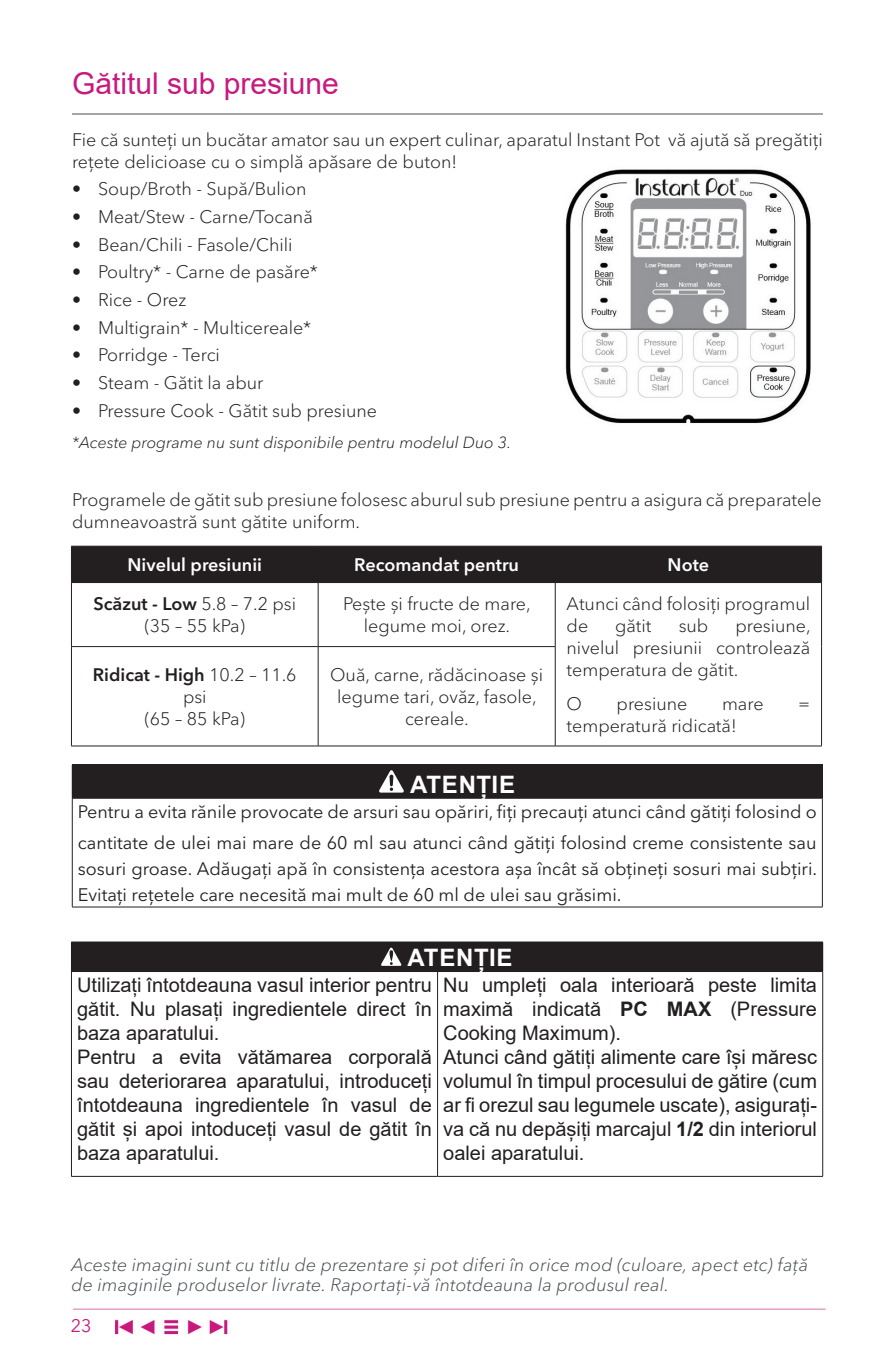
<style>
.page{position:relative;width:895px;height:1365px;background:#fff}
.page>*{position:absolute;margin:0;border:0;box-sizing:border-box;transform-origin:0 0}
.t1{font:30px "Arial";color:#c7197e}
.t2{font:700 24px "Arial";letter-spacing:.025em;color:#fff}
.t3{font:20px/24px "Arial";color:#231f20}
.t4{font:300 18px/22px "Avenir Next LT Pro";color:#231f20;text-align:center}
.t5{font:18px/31.6px "Avenir Next LT Pro";color:#231f20}
.t6{font:italic 300 18px/20px "Avenir Next LT Pro";letter-spacing:.01em;color:#484e54}
.t7{font:600 18px "Avenir Next LT Pro";color:#fff}
.t8{font:18px "Avenir Next LT Pro";color:#c6197b}
.t9{font:italic 300 16px "Avenir Next LT Pro";color:#231f20}
.s1{font-weight:600}
.s2{font-weight:700}
</style>
<div class="page">
<img style="left:72px;top:1308px;width:754px;height:27px">
<hr style="left:72px;top:114px;width:751px;height:1px;background:#484e54">
<div style="left:71px;top:941px;width:751px;height:30px;background:#231f20"></div>
<hr style="left:437px;top:941px;width:386px;height:1px;background:#231f20">
<svg style="left:822px;top:942px;width:1px;height:29px"></svg>
<hr style="left:71px;top:971px;width:366px;height:1px;background:#231f20">
<hr style="left:71px;top:971px;width:1px;height:204px;background:#231f20">
<hr style="left:437px;top:971px;width:386px;height:1px;background:#231f20">
<hr style="left:437px;top:971px;width:1px;height:204px;background:#231f20">
<hr style="left:822px;top:971px;width:1px;height:204px;background:#231f20">
<hr style="left:71px;top:1175px;width:366px;height:1px;background:#231f20">
<hr style="left:437px;top:1175px;width:386px;height:1px;background:#231f20">
<svg style="left:381px;top:947px;width:20px;height:18px"></svg>
<img style="left:565px;top:169px;width:246px;height:255px">
<div style="left:72px;top:546px;width:749px;height:36px;background:#231f20"></div>
<hr style="left:71px;top:545px;width:247px;height:1px;background:#231f20">
<hr style="left:71px;top:546px;width:1px;height:36px;background:#231f20">
<hr style="left:318px;top:545px;width:237px;height:1px;background:#231f20">
<hr style="left:318px;top:546px;width:1px;height:36px;background:#231f20">
<hr style="left:555px;top:545px;width:266px;height:1px;background:#231f20">
<hr style="left:555px;top:546px;width:1px;height:36px;background:#231f20">
<hr style="left:821px;top:546px;width:1px;height:36px;background:#231f20">
<hr style="left:71px;top:582px;width:247px;height:1px;background:#231f20">
<hr style="left:318px;top:582px;width:237px;height:1px;background:#231f20">
<hr style="left:555px;top:582px;width:266px;height:1px;background:#231f20">
<hr style="left:555px;top:745px;width:266px;height:1px;background:#231f20">
<hr style="left:71px;top:582px;width:1px;height:64px;background:#231f20">
<hr style="left:318px;top:582px;width:1px;height:64px;background:#231f20">
<hr style="left:821px;top:582px;width:1px;height:64px;background:#231f20">
<hr style="left:71px;top:646px;width:1px;height:99px;background:#231f20">
<hr style="left:821px;top:646px;width:1px;height:99px;background:#231f20">
<hr style="left:71px;top:745px;width:247px;height:1px;background:#231f20">
<hr style="left:318px;top:745px;width:237px;height:1px;background:#231f20">
<hr style="left:555px;top:582px;width:1px;height:64px;background:#231f20">
<hr style="left:71px;top:646px;width:247px;height:1px;background:#231f20">
<hr style="left:318px;top:646px;width:237px;height:1px;background:#231f20">
<hr style="left:318px;top:646px;width:1px;height:99px;background:#231f20">
<hr style="left:555px;top:646px;width:1px;height:99px;background:#231f20">
<div style="left:72px;top:764px;width:750px;height:34px;background:#231f20"></div>
<hr style="left:822px;top:764px;width:1px;height:33px;background:#231f20">
<hr style="left:72px;top:798px;width:1px;height:108px;background:#231f20">
<hr style="left:822px;top:798px;width:1px;height:108px;background:#231f20">
<hr style="left:72px;top:906px;width:750px;height:1px;background:#231f20">
<svg style="left:379px;top:770px;width:25px;height:22px"></svg>
<h1 class="t1" style="left:72px;top:63px;width:268px">Gătitul sub presiune</h1>
<p class="t4" style="left:72px;top:128px;width:752px;text-align:left">Fie că sunteți un bucătar amator sau un expert culinar, aparatul Instant Pot vă ajută să pregătiți rețete delicioase cu o simplă apăsare de buton!</p>
<p class="t4" style="left:72px;top:178px;width:236px">• Soup/Broth - Supă/Bulion</p>
<p class="t4" style="left:72px;top:206px;width:242px">• Meat/Stew - Carne/Tocană</p>
<p class="t4" style="left:72px;top:233px;width:222px">• Bean/Chili - Fasole/Chili</p>
<p class="t4" style="left:72px;top:261px;width:247px">• Poultry* - Carne de pasăre*</p>
<p class="t4" style="left:72px;top:289px;width:116px">• Rice - Orez</p>
<p class="t4" style="left:72px;top:316px;width:241px">• Multigrain* - Multicereale*</p>
<p class="t4" style="left:72px;top:344px;width:149px">• Porridge - Terci</p>
<p class="t4" style="left:72px;top:372px;width:193px">• Steam - Gătit la abur</p>
<p class="t4" style="left:72px;top:399px;width:306px">• Pressure Cook - Gătit sub presiune</p>
<p class="t9" style="left:72px;top:433px;width:440px">*Aceste programe nu sunt disponibile pentru modelul Duo 3.</p>
<p class="t4" style="left:72px;top:488px;width:751px;text-align:left">Programele de gătit sub presiune folosesc aburul sub presiune pentru a asigura că preparatele dumneavoastră sunt gătite uniform.</p>
<p class="t7" style="left:128px;top:554px;width:136px">Nivelul presiunii</p>
<p class="t7" style="left:354px;top:554px;width:166px">Recomandat pentru</p>
<p class="t7" style="left:667px;top:554px;width:43px">Note</p>
<p class="t4" style="left:93px;top:593px;width:204px"><span class="s1">Scăzut - Low</span> 5.8 – 7.2 psi (35 – 55 kPa)</p>
<p class="t4" style="left:343px;top:593px;width:189px">Pește și fructe de mare, legume moi, orez.</p>
<p class="t4" style="left:566px;top:593px;width:245px;text-align:left">Atunci când folosiți programul de</p>
<p class="t4" style="left:615px;top:615px;width:38px">gătit</p>
<p class="t4" style="left:678px;top:615px;width:31px">sub</p>
<p class="t4" style="left:566px;top:615px;width:246px;text-align:justify;text-indent:169px">presiune, nivelul presiunii controlează temperatura de gătit.</p>
<p class="t4" style="left:566px;top:692px;width:17px">O</p>
<p class="t4" style="left:616px;top:692px;width:72px">presiune</p>
<p class="t4" style="left:722px;top:692px;width:43px">mare</p>
<p class="t4" style="left:798px;top:692px;width:13px">=</p>
<p class="t4" style="left:566px;top:714px;width:172px">temperatură ridicată!</p>
<p class="t4" style="left:93px;top:663px;width:205px"><span class="s1">Ridicat - High</span> 10.2 – 11.6 psi<br>(65 – 85 kPa)</p>
<p class="t4" style="left:330px;top:663px;width:214px">Ouă, carne, rădăcinoase și legume tari, ovăz, fasole, cereale.</p>
<h2 class="t2" style="left:410px;top:767px;width:107px">ATENȚIE</h2>
<p class="t5" style="left:78px;top:795px;width:740px">Pentru a evita rănile provocate de arsuri sau opăriri, fiți precauți atunci când gătiți folosind o cantitate de ulei mai mare de 60 ml sau atunci când gătiți folosind creme consistente sau</p>
<p class="t5" style="left:78px;top:855px;width:740px;line-height:26px">sosuri groase. Adăugați apă în consistența acestora așa încât să obțineți sosuri mai subțiri.<br>Evitați rețetele care necesită mai mult de 60 ml de ulei sau grăsimi.</p>
<h2 class="t2" style="left:407px;top:940px;width:107px">ATENȚIE</h2>
<p class="t3" style="left:77px;top:972px;width:356px">Utilizați întotdeauna vasul interior pentru gătit. Nu plasați ingredientele direct în baza aparatului.<br>Pentru a evita vătămarea corporală sau deteriorarea aparatului, introduceți întotdeauna ingredientele în vasul de gătit și apoi intoduceți vasul de gătit în baza aparatului.</p>
<p class="t3" style="left:443px;top:972px;width:375px">Nu umpleți oala interioară peste limita maximă indicată <span class="s2">PC MAX</span> (Pressure Cooking Maximum).<br>Atunci când gătiți alimente care își măresc volumul în timpul procesului de gătire (cum ar fi orezul sau legumele uscate), asigurați&shy;va că nu depășiți marcajul <span class="s2">1/2</span> din interiorul oalei aparatului.</p>
<p class="t6" style="left:71px;top:1254px;width:738px">Aceste imagini sunt cu titlu de prezentare și pot diferi în orice mod (culoare, apect etc) față de imaginile produselor livrate. Raportați-vă întotdeauna la produsul real.</p>
<p class="t8" style="left:71px;top:1314px;width:22px">23</p>
</div>
